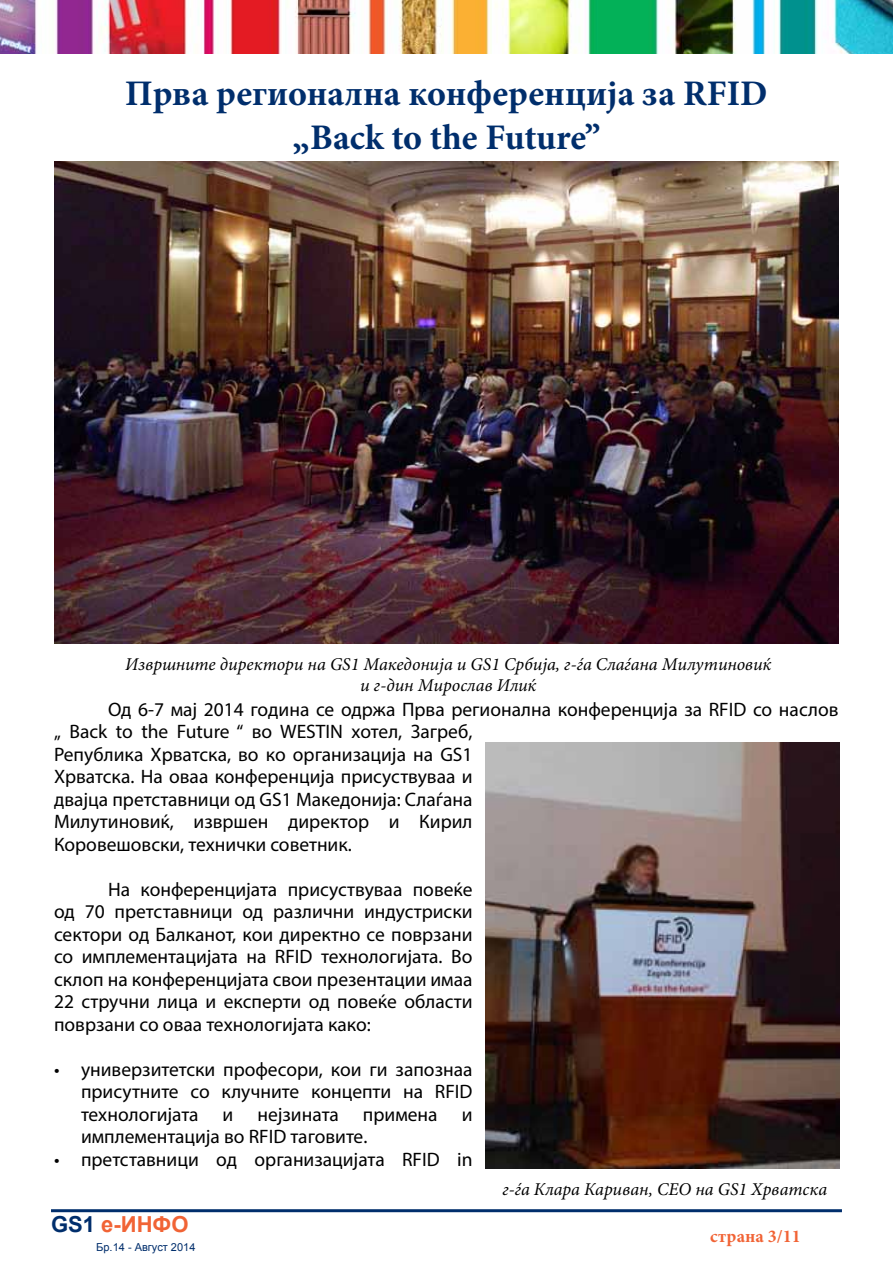
<style>
.page{position:relative;width:893px;height:1263px;background:#fff}
.page>*{position:absolute;margin:0;border:0;box-sizing:border-box;transform-origin:0 0}
.t1{font:700 36px/43.2px "Minion Pro";color:#002e6c;text-align:center}
.t2{font:700 22.05px "Arial";color:#f16335}
.t3{font:19.5px/22.5px "Myriad Pro";color:#000;text-align:justify}
.t4{font:italic 18px/21.6px "Minion Pro";color:#000;text-align:center}
.t5{font:700 18px "Minion Pro";letter-spacing:.01em;color:#f16335}
.t6{font:10.95px "Arial";color:#002e6c}
.s1{color:#002e6c}
</style>
<div class="page">
<hr style="left:51px;top:1209px;width:791px;height:3px;background:#002e6c">
<img style="left:0;top:0;width:893px;height:53px">
<img style="left:54px;top:162px;width:785px;height:481px">
<img style="left:486px;top:742px;width:354px;height:426px">
<h1 class="t1" style="left:125px;top:72px;width:644px">Прва регионална конференција за RFID „Back to the Future”</h1>
<p class="t4" style="left:125px;top:653px;width:647px">Извршните директори на GS1 Македонија и GS1 Србија, г-ѓа Слаѓана Милутиновиќ и г-дин Мирослав Илиќ</p>
<p class="t3" style="left:54px;top:698px;width:786px;text-align:left;text-indent:54px">Од 6-7 мај 2014 година се одржа Прва регионална конференција за RFID со наслов „ Back to the Future “ во WESTIN хотел, Загреб,<br>Република Хрватска, во ко организација на GS1<br>Хрватска. На оваа конференција присуствуваа и<br>двајца претставници од GS1 Македонија: Слаѓана<br>Милутиновиќ, извршен директор и Кирил<br>Коровешовски, технички советник.</p>
<p class="t3" style="left:54px;top:878px;width:420px;text-indent:54px">На конференцијата присуствуваа повеќе од 70 претставници од различни индустриски сектори од Балканот, кои директно се поврзани со имплементацијата на RFID технологијата. Во склоп на конференцијата свои презентации имаа 22 стручни лица и експерти од повеќе области поврзани со оваа технологијата како:</p>
<p class="t3" style="left:81px;top:1058px;width:393px;text-indent:-27px">• универзитетски професори, кои ги запознаа присутните со клучните концепти на RFID технологијата и нејзината примена и имплементација во RFID таговите.</p>
<p class="t3" style="left:54px;top:1148px;width:420px">• претставници од организацијата RFID in</p>
<p class="t2" style="left:51px;top:1210px;width:139px"><span class="s1">GS1</span> е-ИНФО</p>
<p class="t6" style="left:96px;top:1240px;width:101px">Бр.14 - Август 2014</p>
<p class="t4" style="left:502px;top:1178px;width:326px">г-ѓа Клара Кариван, CEO на GS1 Хрватска</p>
<p class="t5" style="left:710px;top:1223px;width:92px">страна 3/11</p>
</div>
